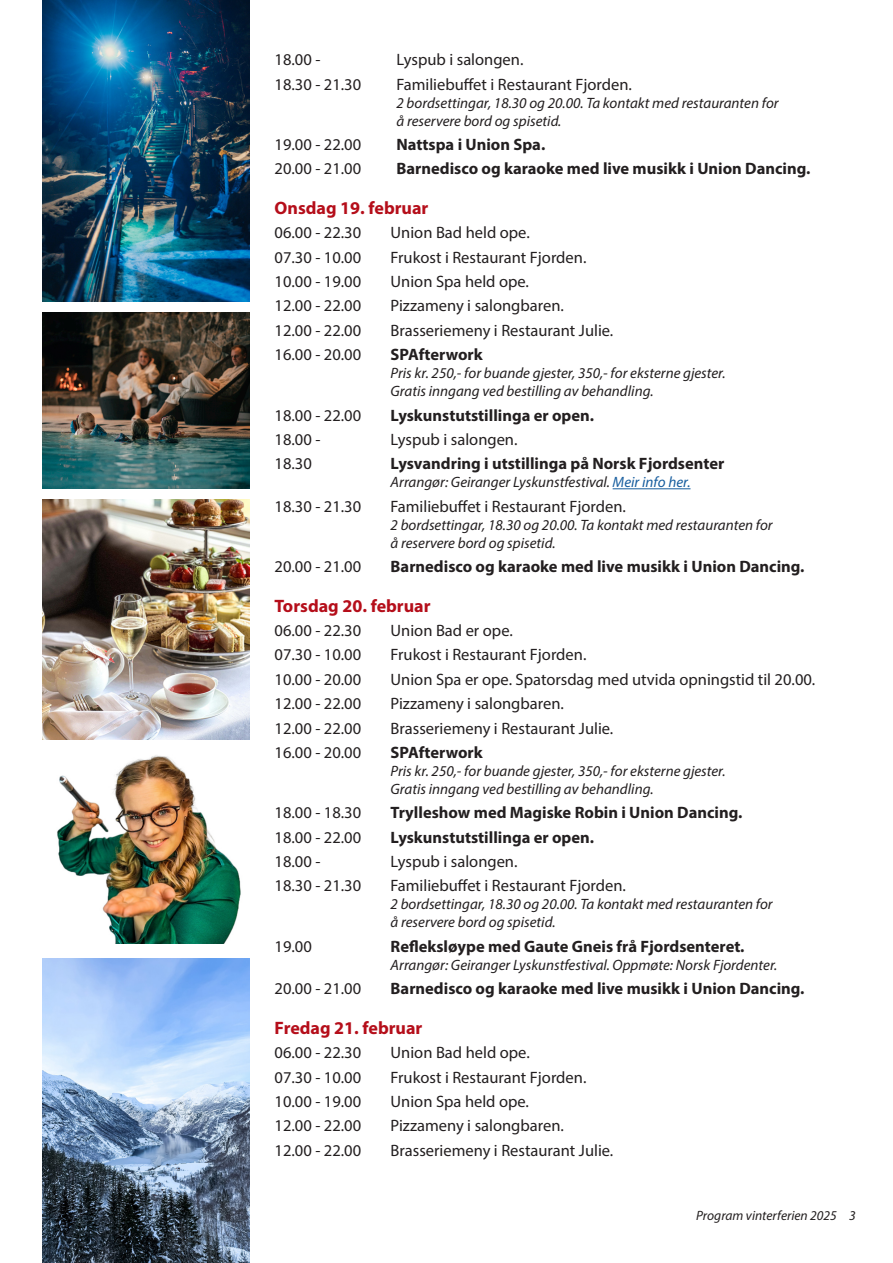
<style>
.page{position:relative;width:893px;height:1263px;background:#fff}
.page>*{position:absolute;margin:0;border:0;box-sizing:border-box;transform-origin:0 0}
.t1{font:700 18px "Myriad Pro";color:#b50e1a}
.t2{font:16.5px "Myriad Pro";color:#231f20}
.t3{font:700 16.5px "Myriad Pro";color:#231f20}
.t4{font:italic 15px "Myriad Pro";color:#231f20}
.t5{font:italic 13.5px "Myriad Pro";color:#231f20}
.s1{color:#175d9e}
</style>
<div class="page">
<img style="left:43px;top:1px;width:206px;height:300px">
<img style="left:43px;top:312px;width:206px;height:176px">
<img style="left:43px;top:958px;width:206px;height:304px">
<img style="left:57px;top:755px;width:184px;height:188px">
<img style="left:43px;top:499px;width:206px;height:240px">
<hr style="left:613px;top:488px;width:77px;height:1px;background:#175d9e">
<p class="t2" style="left:275px;top:49px;width:47px">18.00 -</p>
<p class="t2" style="left:396px;top:49px;width:128px">Lyspub i salongen.</p>
<p class="t2" style="left:275px;top:74px;width:88px">18.30 - 21.30</p>
<p class="t2" style="left:396px;top:74px;width:237px">Familiebuffet i Restaurant Fjorden.</p>
<p class="t4" style="left:396px;top:93px;width:384px">2 bordsettingar, 18.30 og 20.00. Ta kontakt med restauranten for</p>
<p class="t4" style="left:396px;top:111px;width:166px">å reservere bord og spisetid.</p>
<p class="t2" style="left:275px;top:134px;width:88px">19.00 - 22.00</p>
<p class="t3" style="left:396px;top:134px;width:150px">Nattspa i Union Spa.</p>
<p class="t2" style="left:275px;top:159px;width:88px">20.00 - 21.00</p>
<p class="t3" style="left:396px;top:158px;width:415px">Barnedisco og karaoke med live musikk i Union Dancing.</p>
<p class="t1" style="left:275px;top:196px;width:155px">Onsdag 19. februar</p>
<p class="t2" style="left:275px;top:223px;width:88px">06.00 - 22.30</p>
<p class="t2" style="left:391px;top:223px;width:141px">Union Bad held ope.</p>
<p class="t2" style="left:275px;top:247px;width:88px">07.30 - 10.00</p>
<p class="t2" style="left:391px;top:247px;width:197px">Frukost i Restaurant Fjorden.</p>
<p class="t2" style="left:275px;top:271px;width:88px">10.00 - 19.00</p>
<p class="t2" style="left:391px;top:271px;width:140px">Union Spa held ope.</p>
<p class="t2" style="left:275px;top:296px;width:88px">12.00 - 22.00</p>
<p class="t2" style="left:391px;top:296px;width:175px">Pizzameny i salongbaren.</p>
<p class="t2" style="left:275px;top:320px;width:88px">12.00 - 22.00</p>
<p class="t2" style="left:391px;top:320px;width:224px">Brasseriemeny i Restaurant Julie.</p>
<p class="t2" style="left:275px;top:344px;width:88px">16.00 - 20.00</p>
<p class="t3" style="left:391px;top:344px;width:94px">SPAfterwork</p>
<p class="t4" style="left:391px;top:364px;width:337px">Pris kr. 250,- for buande gjester, 350,- for eksterne gjester.</p>
<p class="t4" style="left:391px;top:382px;width:264px">Gratis inngang ved bestilling av behandling.</p>
<p class="t2" style="left:275px;top:405px;width:88px">18.00 - 22.00</p>
<p class="t3" style="left:391px;top:404px;width:205px">Lyskunstutstillinga er open.</p>
<p class="t2" style="left:275px;top:429px;width:47px">18.00 -</p>
<p class="t2" style="left:391px;top:429px;width:128px">Lyspub i salongen.</p>
<p class="t2" style="left:275px;top:454px;width:39px">18.30</p>
<p class="t3" style="left:391px;top:453px;width:335px">Lysvandring i utstillinga på Norsk Fjordsenter</p>
<p class="t4" style="left:391px;top:473px;width:301px">Arrangør: Geiranger Lyskunstfestival. <span class="s1">Meir info her.</span></p>
<p class="t2" style="left:275px;top:496px;width:88px">18.30 - 21.30</p>
<p class="t2" style="left:391px;top:496px;width:237px">Familiebuffet i Restaurant Fjorden.</p>
<p class="t4" style="left:391px;top:515px;width:384px">2 bordsettingar, 18.30 og 20.00. Ta kontakt med restauranten for</p>
<p class="t4" style="left:391px;top:533px;width:166px">å reservere bord og spisetid.</p>
<p class="t2" style="left:275px;top:556px;width:88px">20.00 - 21.00</p>
<p class="t3" style="left:391px;top:556px;width:415px">Barnedisco og karaoke med live musikk i Union Dancing.</p>
<p class="t1" style="left:275px;top:594px;width:157px">Torsdag 20. februar</p>
<p class="t2" style="left:275px;top:620px;width:88px">06.00 - 22.30</p>
<p class="t2" style="left:391px;top:620px;width:124px">Union Bad er ope.</p>
<p class="t2" style="left:275px;top:645px;width:88px">07.30 - 10.00</p>
<p class="t2" style="left:391px;top:645px;width:197px">Frukost i Restaurant Fjorden.</p>
<p class="t2" style="left:275px;top:669px;width:88px">10.00 - 20.00</p>
<p class="t2" style="left:391px;top:669px;width:426px">Union Spa er ope. Spatorsdag med utvida opningstid til 20.00.</p>
<p class="t2" style="left:275px;top:693px;width:88px">12.00 - 22.00</p>
<p class="t2" style="left:391px;top:693px;width:175px">Pizzameny i salongbaren.</p>
<p class="t2" style="left:275px;top:718px;width:88px">12.00 - 22.00</p>
<p class="t2" style="left:391px;top:718px;width:224px">Brasseriemeny i Restaurant Julie.</p>
<p class="t2" style="left:275px;top:742px;width:88px">16.00 - 20.00</p>
<p class="t3" style="left:391px;top:742px;width:94px">SPAfterwork</p>
<p class="t4" style="left:391px;top:762px;width:337px">Pris kr. 250,- for buande gjester, 350,- for eksterne gjester.</p>
<p class="t4" style="left:391px;top:780px;width:264px">Gratis inngang ved bestilling av behandling.</p>
<p class="t2" style="left:275px;top:803px;width:88px">18.00 - 18.30</p>
<p class="t3" style="left:391px;top:802px;width:353px">Trylleshow med Magiske Robin i Union Dancing.</p>
<p class="t2" style="left:275px;top:827px;width:88px">18.00 - 22.00</p>
<p class="t3" style="left:391px;top:826px;width:205px">Lyskunstutstillinga er open.</p>
<p class="t2" style="left:275px;top:851px;width:47px">18.00 -</p>
<p class="t2" style="left:391px;top:851px;width:128px">Lyspub i salongen.</p>
<p class="t2" style="left:275px;top:876px;width:88px">18.30 - 21.30</p>
<p class="t2" style="left:391px;top:876px;width:237px">Familiebuffet i Restaurant Fjorden.</p>
<p class="t4" style="left:391px;top:895px;width:384px">2 bordsettingar, 18.30 og 20.00. Ta kontakt med restauranten for</p>
<p class="t4" style="left:391px;top:913px;width:166px">å reservere bord og spisetid.</p>
<p class="t2" style="left:275px;top:936px;width:39px">19.00</p>
<p class="t3" style="left:391px;top:935px;width:355px">Refleksløype med Gaute Gneis frå Fjordsenteret.</p>
<p class="t4" style="left:391px;top:955px;width:388px">Arrangør: Geiranger Lyskunstfestival. Oppmøte: Norsk Fjordenter.</p>
<p class="t2" style="left:275px;top:978px;width:88px">20.00 - 21.00</p>
<p class="t3" style="left:391px;top:978px;width:415px">Barnedisco og karaoke med live musikk i Union Dancing.</p>
<p class="t1" style="left:275px;top:1016px;width:149px">Fredag 21. februar</p>
<p class="t2" style="left:275px;top:1042px;width:88px">06.00 - 22.30</p>
<p class="t2" style="left:391px;top:1042px;width:141px">Union Bad held ope.</p>
<p class="t2" style="left:275px;top:1067px;width:88px">07.30 - 10.00</p>
<p class="t2" style="left:391px;top:1067px;width:197px">Frukost i Restaurant Fjorden.</p>
<p class="t2" style="left:275px;top:1091px;width:88px">10.00 - 19.00</p>
<p class="t2" style="left:391px;top:1091px;width:140px">Union Spa held ope.</p>
<p class="t2" style="left:275px;top:1115px;width:88px">12.00 - 22.00</p>
<p class="t2" style="left:391px;top:1115px;width:175px">Pizzameny i salongbaren.</p>
<p class="t2" style="left:275px;top:1140px;width:88px">12.00 - 22.00</p>
<p class="t2" style="left:391px;top:1140px;width:224px">Brasseriemeny i Restaurant Julie.</p>
<p class="t5" style="left:696px;top:1207px;width:161px">Program vinterferien 2025 3</p>
</div>
